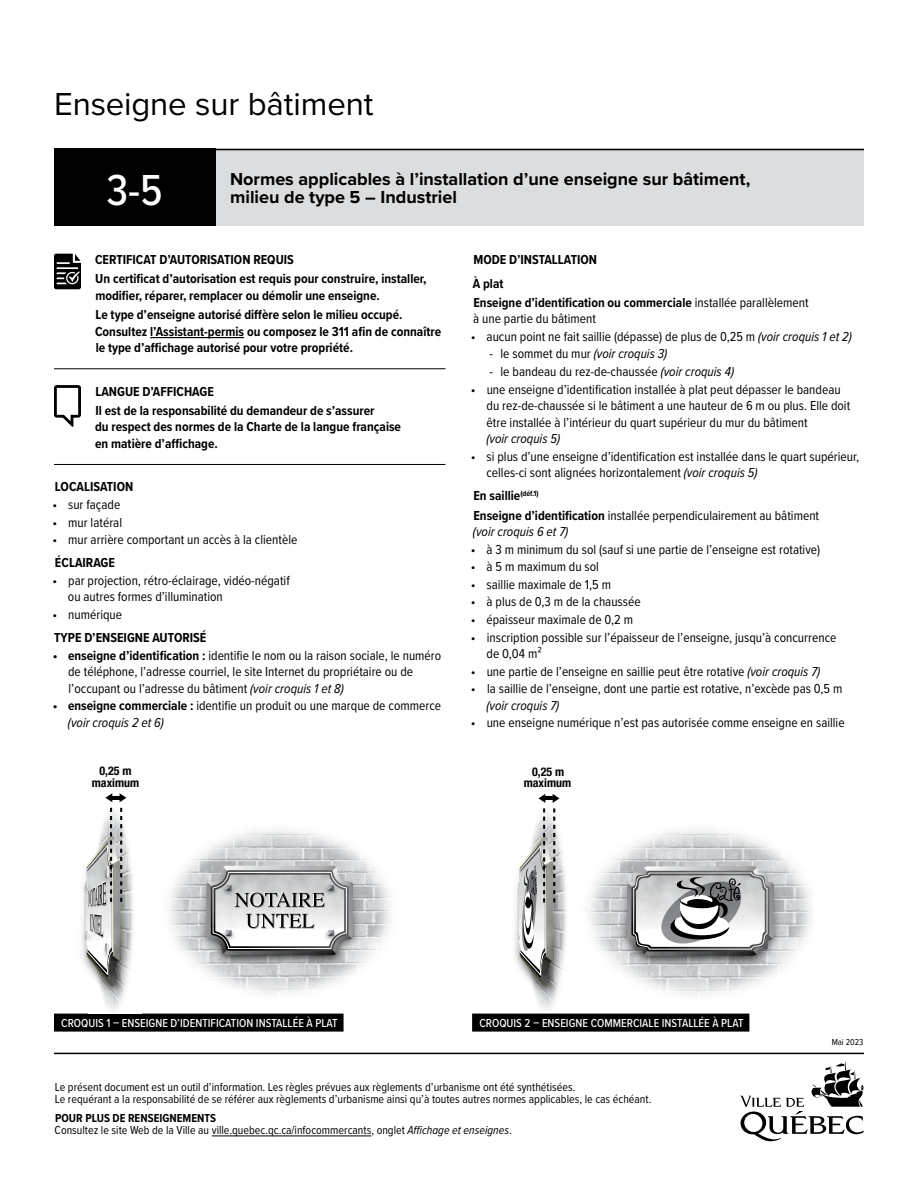
<style>
.page{position:relative;width:918px;height:1188px;background:#fff}
.page>*{position:absolute;margin:0;border:0;box-sizing:border-box;transform-origin:0 0}
.t1{font:500 45px "Proxima Nova Cond";color:#fff}
.t2{font:33px "Proxima Nova";letter-spacing:-.005em;color:#000}
.t3{font:700 18px "Proxima Nova";color:#000}
.t4{font:13.5px/16.5px "Proxima Nova Cond";color:#000}
.t5{font:700 13.5px/16.5px "Proxima Nova Cond";color:#000}
.t6{font:12px/12px "Proxima Nova Cond";color:#000}
.t7{font:500 12px "Proxima Nova Cond";color:#fff}
.t8{font:700 condensed 12px/11.4px "Helvetica Neue";color:#000;text-align:center}
.t9{font:9px "Proxima Nova Cond";color:#000}
.s1{font-weight:700}
.s2{font-style:italic}
</style>
<div class="page">
<svg style="left:740px;top:1061px;width:124px;height:80px"></svg>
<hr style="left:54px;top:1053px;width:810px;height:1px;background:#000">
<hr style="left:212px;top:1136px;width:159px;height:1px;background:#000">
<div style="left:216px;top:149px;width:648px;height:77px;background:#dcddde"></div>
<div style="left:54px;top:149px;width:162px;height:77px;background:#000"></div>
<hr style="left:54px;top:149px;width:810px;height:1px;background:#000">
<svg style="left:54px;top:254px;width:27px;height:35px"></svg>
<svg style="left:54px;top:385px;width:27px;height:42px"></svg>
<hr style="left:150px;top:337px;width:94px;height:1px;background:#000">
<hr style="left:54px;top:368px;width:392px;height:1px;background:#000">
<hr style="left:54px;top:464px;width:392px;height:1px;background:#000">
<div style="left:54px;top:1014px;width:290px;height:18px;background:#000"></div>
<img style="left:286px;top:831px;width:92px;height:45px">
<img style="left:181px;top:831px;width:105px;height:45px">
<img style="left:286px;top:876px;width:102px;height:114px">
<img style="left:176px;top:876px;width:110px;height:115px">
<svg style="left:207px;top:866px;width:146px;height:89px"></svg>
<img style="left:82px;top:829px;width:52px;height:49px">
<img style="left:101px;top:993px;width:25px;height:18px">
<img style="left:80px;top:878px;width:55px;height:115px">
<svg style="left:85px;top:793px;width:41px;height:193px"></svg>
<div style="left:472px;top:1014px;width:277px;height:18px;background:#000"></div>
<img style="left:609px;top:830px;width:203px;height:165px">
<svg style="left:627px;top:867px;width:147px;height:89px"></svg>
<img style="left:514px;top:798px;width:95px;height:212px">
<svg style="left:518px;top:794px;width:41px;height:192px"></svg>
<p class="t2" style="left:54px;top:80px;width:321px">Enseigne sur bâtiment</p>
<p class="t1" style="left:106px;top:157px;width:58px">3-5</p>
<p class="t3" style="left:230px;top:166px;width:522px">Normes applicables à l’installation d’une enseigne sur bâtiment,</p>
<p class="t3" style="left:230px;top:184px;width:228px">milieu de type 5 – Industriel</p>
<p class="t5" style="left:95px;top:251px;width:200px">CERTIFICAT D’AUTORISATION REQUIS</p>
<p class="t5" style="left:95px;top:270px;width:333px">Un certificat d’autorisation est requis pour construire, installer, modifier, réparer, remplacer ou démolir une enseigne.</p>
<p class="t5" style="left:95px;top:306px;width:348px">Le type d’enseigne autorisé diffère selon le milieu occupé.<br>Consultez l’Assistant-permis ou composez le 311 afin de connaître le type d’affichage autorisé pour votre propriété.</p>
<p class="t5" style="left:95px;top:383px;width:120px">LANGUE D’AFFICHAGE</p>
<p class="t5" style="left:95px;top:402px;width:308px">Il est de la responsabilité du demandeur de s’assurer<br>du respect des normes de la Charte de la langue française en matière d’affichage.</p>
<p class="t5" style="left:55px;top:478px;width:80px">LOCALISATION</p>
<p class="t4" style="left:52px;top:496px;width:69px">• sur façade</p>
<p class="t4" style="left:52px;top:513px;width:71px">• mur latéral</p>
<p class="t4" style="left:52px;top:531px;width:247px">• mur arrière comportant un accès à la clientèle</p>
<p class="t5" style="left:55px;top:554px;width:61px">ÉCLAIRAGE</p>
<p class="t4" style="left:68px;top:572px;width:223px;text-indent:-15px">• par projection, rétro-éclairage, vidéo-négatif ou autres formes d’illumination</p>
<p class="t4" style="left:52px;top:606px;width:71px">• numérique</p>
<p class="t5" style="left:54px;top:629px;width:154px">TYPE D’ENSEIGNE AUTORISÉ</p>
<p class="t4" style="left:68px;top:647px;width:375px;text-indent:-15px"><span class="s1">• enseigne d’identification :</span> identifie le nom ou la raison sociale, le numéro de téléphone, l’adresse courriel, le site Internet du propriétaire ou de l’occupant ou l’adresse du bâtiment <span class="s2">(voir croquis 1 et 8)</span></p>
<p class="t4" style="left:68px;top:697px;width:375px;text-indent:-15px"><span class="s1">• enseigne commerciale :</span> identifie un produit ou une marque de commerce <span class="s2">(voir croquis 2 et 6)</span></p>
<p class="t8" style="left:92px;top:765px;width:49px">0,25 m maximum</p>
<p class="t5" style="left:473px;top:251px;width:125px">MODE D’INSTALLATION</p>
<p class="t5" style="left:473px;top:275px;width:32px">À plat</p>
<p class="t4" style="left:473px;top:293px;width:337px"><span class="s1">Enseigne d’identification ou commerciale</span> installée parallèlement à une partie du bâtiment</p>
<p class="t4" style="left:471px;top:328px;width:382px">• aucun point ne fait saillie (dépasse) de plus de 0,25 m <span class="s2">(voir croquis 1 et 2)</span></p>
<p class="t4" style="left:489px;top:345px;width:179px">- le sommet du mur <span class="s2">(voir croquis 3)</span></p>
<p class="t4" style="left:489px;top:363px;width:246px">- le bandeau du rez-de-chaussée <span class="s2">(voir croquis 4)</span></p>
<p class="t4" style="left:486px;top:380px;width:365px;text-indent:-16px">• une enseigne d’identification installée à plat peut dépasser le bandeau du rez-de-chaussée si le bâtiment a une hauteur de 6 m ou plus. Elle doit être installée à l’intérieur du quart supérieur du mur du bâtiment<br><span class="s2">(voir croquis 5)</span></p>
<p class="t4" style="left:486px;top:447px;width:374px;text-indent:-15px">• si plus d’une enseigne d’identification est installée dans le quart supérieur, celles-ci sont alignées horizontalement <span class="s2">(voir croquis 5)</span></p>
<p class="t5" style="left:473px;top:487px;width:67px">En saillie<sup>(déf.1)</sup></p>
<p class="t4" style="left:473px;top:506px;width:348px"><span class="s1">Enseigne d’identification</span> installée perpendiculairement au bâtiment <span class="s2">(voir croquis 6 et 7)</span></p>
<p class="t4" style="left:471px;top:540px;width:351px">• à 3 m minimum du sol (sauf si une partie de l’enseigne est rotative)</p>
<p class="t4" style="left:471px;top:558px;width:130px">• à 5 m maximum du sol</p>
<p class="t4" style="left:471px;top:576px;width:142px">• saillie maximale de 1,5 m</p>
<p class="t4" style="left:471px;top:593px;width:171px">• à plus de 0,3 m de la chaussée</p>
<p class="t4" style="left:471px;top:611px;width:164px">• épaisseur maximale de 0,2 m</p>
<p class="t4" style="left:487px;top:628px;width:351px;text-indent:-16px">• inscription possible sur l’épaisseur de l’enseigne, jusqu’à concurrence de 0,04 m²</p>
<p class="t4" style="left:471px;top:662px;width:351px">• une partie de l’enseigne en saillie peut être rotative <span class="s2">(voir croquis 7)</span></p>
<p class="t4" style="left:486px;top:680px;width:357px;text-indent:-16px">• la saillie de l’enseigne, dont une partie est rotative, n’excède pas 0,5 m <span class="s2">(voir croquis 7)</span></p>
<p class="t4" style="left:471px;top:714px;width:375px">• une enseigne numérique n’est pas autorisée comme enseigne en saillie</p>
<p class="t8" style="left:524px;top:766px;width:49px">0,25 m maximum</p>
<p class="t7" style="left:61px;top:1014px;width:278px">CROQUIS 1 – ENSEIGNE D’IDENTIFICATION INSTALLÉE À PLAT</p>
<p class="t7" style="left:479px;top:1014px;width:266px">CROQUIS 2 – ENSEIGNE COMMERCIALE INSTALLÉE À PLAT</p>
<p class="t9" style="left:832px;top:1035px;width:33px">Mai 2023</p>
<p class="t6" style="left:55px;top:1081px;width:598px">Le présent document est un outil d’information. Les règles prévues aux règlements d’urbanisme ont été synthétisées.<br>Le requérant a la responsabilité de se référer aux règlements d’urbanisme ainsi qu’à toutes autres normes applicables, le cas échéant.</p>
<p class="t6" style="left:55px;top:1112px;width:459px"><span class="s1">POUR PLUS DE RENSEIGNEMENTS<br></span>Consultez le site Web de la Ville au ville.quebec.qc.ca/infocommercants, onglet <span class="s2">Affichage et enseignes</span>.</p>
</div>
